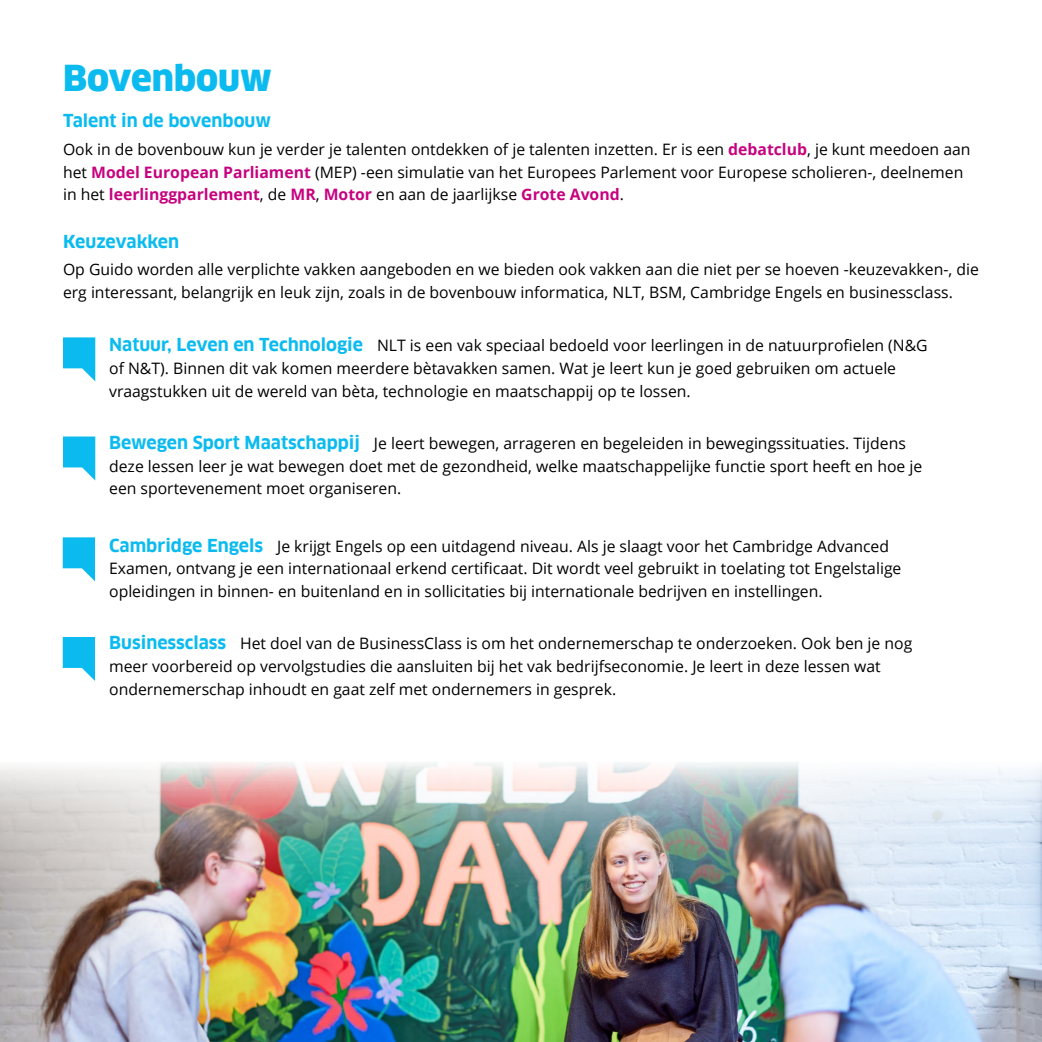
<style>
.page{position:relative;width:1042px;height:1042px;background:#fff}
.page>*{position:absolute;margin:0;border:0;box-sizing:border-box;transform-origin:0 0}
.t1{font:900 35px "Clan Offc";color:#0bbbef}
.t2{font:700 17.5px "Clan Offc";color:#0bbbef}
.t3{font:15.75px/22.8px "Open Sans";color:#000}
.s1{font-weight:700;color:#c7027f}
.s2{font-family:"Clan Offc";font-weight:700;font-size:17.5px;color:#0bbbef}
</style>
<div class="page">
<svg style="left:63px;top:337px;width:32px;height:44px"></svg>
<svg style="left:63px;top:436px;width:32px;height:44px"></svg>
<svg style="left:63px;top:537px;width:32px;height:44px"></svg>
<svg style="left:63px;top:637px;width:32px;height:44px"></svg>
<img style="left:0;top:763px;width:1042px;height:279px">
<h1 class="t1" style="left:63px;top:58px;width:210px">Bovenbouw</h1>
<p class="t2" style="left:63px;top:111px;width:210px">Talent in de bovenbouw</p>
<p class="t3" style="left:63px;top:137px;width:909px">Ook in de bovenbouw kun je verder je talenten ontdekken of je talenten inzetten. Er is een <span class="s1">debatclub</span>, je kunt meedoen aan het <span class="s1">Model European Parliament</span> (MEP) -een simulatie van het Europees Parlement voor Europese scholieren-, deelnemen in het <span class="s1">leerlinggparlement</span>, de <span class="s1">MR</span>, <span class="s1">Motor</span> en aan de jaarlijkse <span class="s1">Grote Avond</span>.</p>
<p class="t2" style="left:63px;top:231px;width:118px">Keuzevakken</p>
<p class="t3" style="left:63px;top:258px;width:917px">Op Guido worden alle verplichte vakken aangeboden en we bieden ook vakken aan die niet per se hoeven -keuzevakken-, die erg interessant, belangrijk en leuk zijn, zoals in de bovenbouw informatica, NLT, BSM, Cambridge Engels en businessclass.</p>
<p class="t3" style="left:109px;top:334px;width:820px"><span class="s2">Natuur, Leven en Technologie</span> NLT is een vak speciaal bedoeld voor leerlingen in de natuurprofielen (N&amp;G of N&amp;T). Binnen dit vak komen meerdere bètavakken samen. Wat je leert kun je goed gebruiken om actuele vraagstukken uit de wereld van bèta, technologie en maatschappij op te lossen.</p>
<p class="t3" style="left:109px;top:431px;width:814px"><span class="s2">Bewegen Sport Maatschappij</span> Je leert bewegen, arrageren en begeleiden in bewegingssituaties. Tijdens deze lessen leer je wat bewegen doet met de gezondheid, welke maatschappelijke functie sport heeft en hoe je een sportevenement moet organiseren.</p>
<p class="t3" style="left:109px;top:534px;width:794px"><span class="s2">Cambridge Engels</span> Je krijgt Engels op een uitdagend niveau. Als je slaagt voor het Cambridge Advanced<br>Examen, ontvang je een internationaal erkend certificaat. Dit wordt veel gebruikt in toelating tot Engelstalige opleidingen in binnen- en buitenland en in sollicitaties bij internationale bedrijven en instellingen.</p>
<p class="t3" style="left:109px;top:632px;width:804px"><span class="s2">Businessclass</span> Het doel van de BusinessClass is om het ondernemerschap te onderzoeken. Ook ben je nog meer voorbereid op vervolgstudies die aansluiten bij het vak bedrijfseconomie. Je leert in deze lessen wat ondernemerschap inhoudt en gaat zelf met ondernemers in gesprek.</p>
</div>
